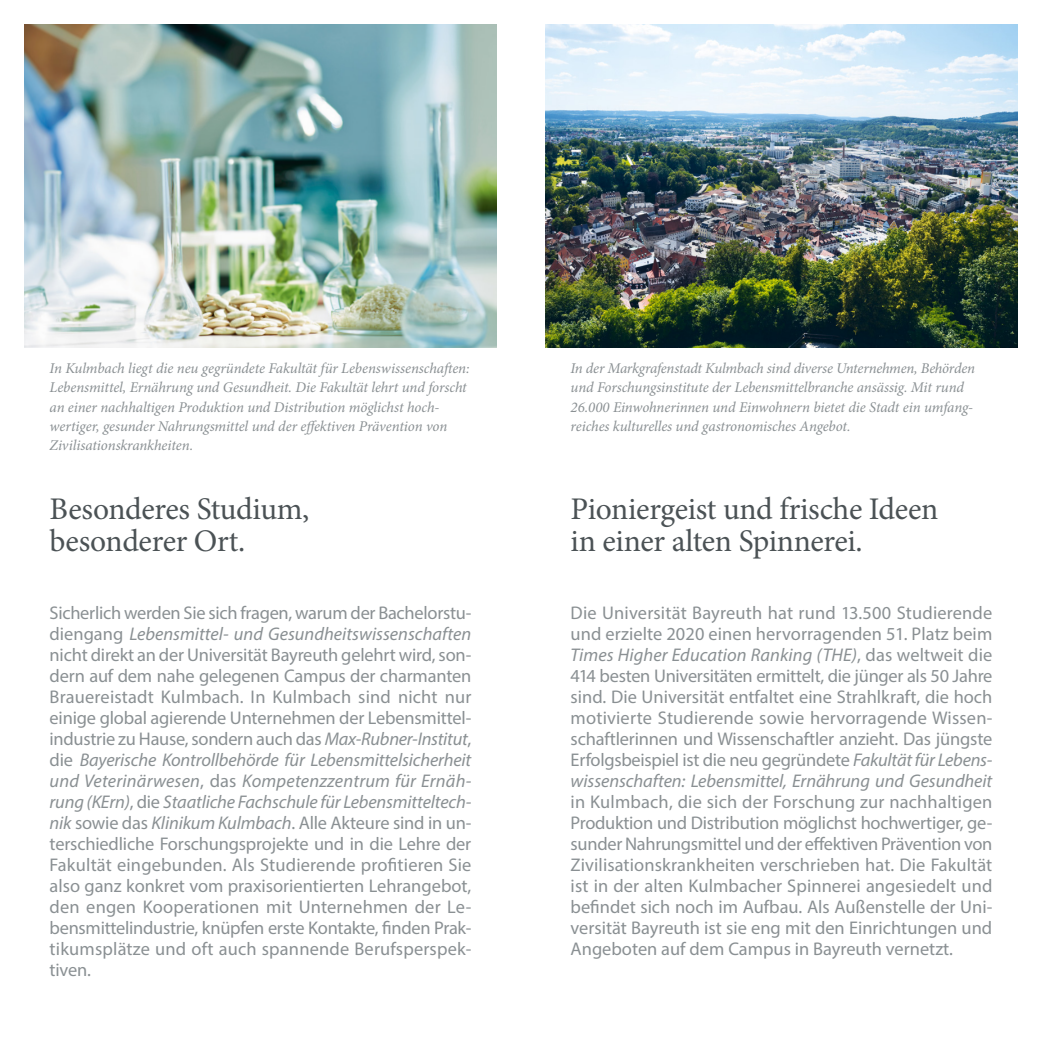
<style>
.page{position:relative;width:1042px;height:1042px;background:#fff}
.page>*{position:absolute;margin:0;border:0;box-sizing:border-box;transform-origin:0 0}
.t1{font:31.5px/31.5px "Minion Pro";letter-spacing:-.01em;color:#4b5255}
.t2{font:18.38px/21px "Myriad Pro";color:#8a9093;text-align:justify}
.t3{font:italic 14.88px/19.2px "Minion Pro";letter-spacing:-.01em;color:#8a9093}
.s1{font-style:italic}
</style>
<div class="page">
<img style="left:546px;top:25px;width:471px;height:322px">
<img style="left:25px;top:25px;width:471px;height:322px">
<p class="t3" style="left:50px;top:359px;width:422px">In Kulmbach liegt die neu gegründete Fakultät für Lebenswissenschaften:<br>Lebensmittel, Ernährung und Gesundheit. Die Fakultät lehrt und forscht an einer nachhaltigen Produktion und Distribution möglichst hoch&shy;wertiger, gesunder Nahrungsmittel und der effektiven Prävention von Zivilisationskrankheiten.</p>
<p class="t1" style="left:50px;top:493px;width:261px">Besonderes Studium, besonderer Ort.</p>
<p class="t2" style="left:50px;top:602px;width:423px">Sicherlich werden Sie sich fragen, warum der Bachelorstu&shy;diengang <span class="s1">Lebensmittel- und Gesundheitswissenschaften </span>nicht direkt an der Universität Bayreuth gelehrt wird, son&shy;dern auf dem nahe gelegenen Campus der charmanten Brauereistadt Kulmbach. In Kulmbach sind nicht nur einige global agierende Unternehmen der Lebensmittel&shy;industrie zu Hause, sondern auch das <span class="s1">Max-Rubner-Institut</span>, die <span class="s1">Bayerische Kontrollbehörde für Lebensmittelsicherheit und Veterinärwesen</span>, das <span class="s1">Kompetenzzentrum für Ernäh&shy;rung (KErn)</span>, die <span class="s1">Staatliche Fachschule für Lebensmitteltech&shy;nik</span> sowie das <span class="s1">Klinikum Kulmbach</span>. Alle Akteure sind in un&shy;terschiedliche Forschungsprojekte und in die Lehre der Fakultät eingebunden. Als Studierende profitieren Sie also ganz konkret vom praxisorientierten Lehrangebot, den engen Kooperationen mit Unternehmen der Le&shy;bensmittelindustrie, knüpfen erste Kontakte, finden Prak&shy;tikumsplätze und oft auch spannende Berufsperspek&shy;tiven.</p>
<p class="t3" style="left:570px;top:359px;width:406px">In der Markgrafenstadt Kulmbach sind diverse Unternehmen, Behörden und Forschungsinstitute der Lebensmittelbranche ansässig. Mit rund 26.000 Einwohnerinnen und Einwohnern bietet die Stadt ein umfang&shy;reiches kulturelles und gastronomisches Angebot.</p>
<p class="t1" style="left:570px;top:493px;width:369px">Pioniergeist und frische Ideen in einer alten Spinnerei.</p>
<p class="t2" style="left:570px;top:602px;width:423px">Die Universität Bayreuth hat rund 13.500 Studierende und erzielte 2020 einen hervorragenden 51. Platz beim <span class="s1">Times Higher Education Ranking (THE)</span>, das weltweit die 414 besten Universitäten ermittelt, die jünger als 50 Jahre sind. Die Universität entfaltet eine Strahlkraft, die hoch motivierte Studierende sowie hervorragende Wissen&shy;schaftlerinnen und Wissenschaftler anzieht. Das jüngste Erfolgsbeispiel ist die neu gegründete <span class="s1">Fakultät für Lebens&shy;wissenschaften: Lebensmittel, Ernährung und Gesundheit </span>in Kulmbach, die sich der Forschung zur nachhaltigen Produktion und Distribution möglichst hochwertiger, ge&shy;sunder Nahrungsmittel und der effektiven Prävention von Zivilisationskrankheiten verschrieben hat. Die Fakultät ist in der alten Kulmbacher Spinnerei angesiedelt und befindet sich noch im Aufbau. Als Außenstelle der Uni&shy;versität Bayreuth ist sie eng mit den Einrichtungen und Angeboten auf dem Campus in Bayreuth vernetzt.</p>
</div>
